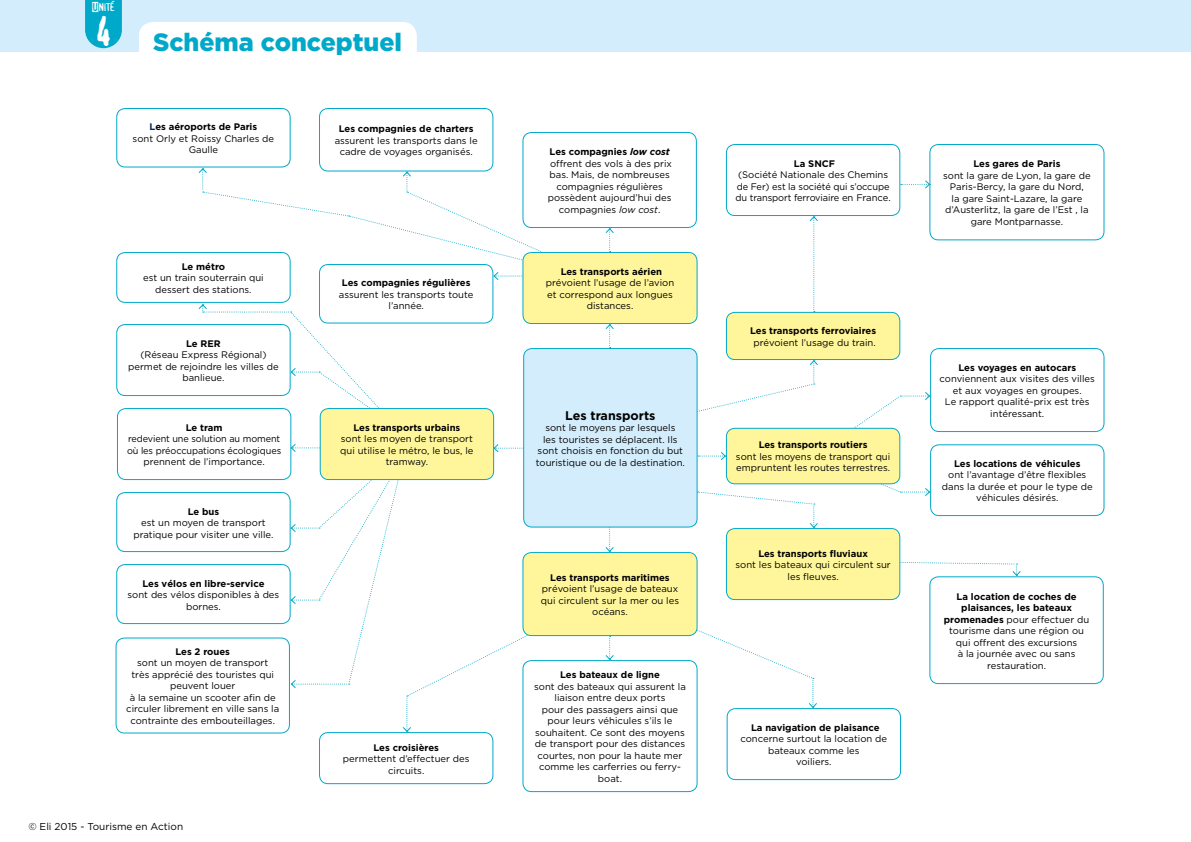
<style>
.page{position:relative;width:1191px;height:842px;background:#fff}
.page>*{position:absolute;margin:0;border:0;box-sizing:border-box;transform-origin:0 0}
.t1{font:40px "Confidential";color:#fff}
.t2{font:900 25px "Gotham HTF";color:#00a9c9}
.t3{font:700 12.5px "Gotham HTF";color:#000}
.t4{font:11px "Alias";color:#fff}
.t5{font:10px "Gotham HTF";color:#000}
.t6{font:9.5px/11.5px "Gotham HTF";color:#000;text-align:center}
.t7{font:700 9.5px "Gotham HTF";color:#000}
.t8{font:9.5px/11.5px "Gotham HTF";color:#000;text-align:center;scale:.96 1}
.s1{font-weight:700;color:#002060}
.s2{font-weight:700}
.s3{font-weight:700;font-style:italic}
.s4{font-style:italic}
</style>
<div class="page">
<div style="left:0;top:0;width:1191px;height:51px;background:#d4edfc"></div>
<svg style="left:85px;top:0;width:37px;height:48px;background:#11aecd"></svg>
<div style="left:929px;top:576px;width:174px;height:108px;border:1px solid #00a9c9;border-radius:9px"></div>
<div style="left:319px;top:108px;width:174px;height:63px;border:1px solid #00a9c9;border-radius:9px"></div>
<div style="left:522px;top:132px;width:175px;height:96px;border:1px solid #00a9c9;border-radius:9px"></div>
<div style="left:116px;top:108px;width:175px;height:60px;border:1px solid #00a9c9;border-radius:9px"></div>
<div style="left:726px;top:144px;width:174px;height:72px;border:1px solid #00a9c9;border-radius:9px"></div>
<div style="left:929px;top:144px;width:175px;height:96px;border:1px solid #00a9c9;border-radius:9px"></div>
<div style="left:116px;top:252px;width:175px;height:51px;border:1px solid #00a9c9;border-radius:9px"></div>
<div style="left:116px;top:324px;width:175px;height:72px;border:1px solid #00a9c9;border-radius:9px"></div>
<div style="left:116px;top:492px;width:175px;height:60px;border:1px solid #00a9c9;border-radius:9px"></div>
<div style="left:117px;top:408px;width:174px;height:72px;border:1px solid #00a9c9;border-radius:9px"></div>
<div style="left:116px;top:564px;width:175px;height:60px;border:1px solid #00a9c9;border-radius:9px"></div>
<div style="left:116px;top:637px;width:174px;height:96px;border:1px solid #00a9c9;border-radius:9px"></div>
<div style="left:726px;top:708px;width:175px;height:72px;border:1px solid #00a9c9;border-radius:9px"></div>
<div style="left:319px;top:732px;width:174px;height:52px;border:1px solid #00a9c9;border-radius:9px"></div>
<div style="left:522px;top:660px;width:175px;height:132px;border:1px solid #00a9c9;border-radius:9px"></div>
<div style="left:930px;top:444px;width:174px;height:72px;border:1px solid #00a9c9;border-radius:9px"></div>
<div style="left:930px;top:348px;width:174px;height:84px;border:1px solid #00a9c9;border-radius:9px"></div>
<div style="left:139px;top:22px;width:278px;height:49px;background:#fff;border-radius:14px"></div>
<svg style="left:198px;top:167px;width:823px;height:566px"></svg>
<p class="t4" style="left:92px;top:0;width:25px">Unité</p>
<h1 class="t1" style="left:93px;top:14px;width:21px">4</h1>
<h2 class="t2" style="left:153px;top:28px;width:250px">Schéma conceptuel</h2>
<p class="t6" style="left:133px;top:121px;width:143px"><span class="s1">L</span><span class="s2">es aéroports de Paris<br></span>sont Orly et Roissy Charles de<br>Gaulle</p>
<p class="t7" style="left:339px;top:123px;width:136px">Les compagnies de charters</p>
<p class="t6" style="left:335px;top:134px;width:144px">assurent les transports dans le cadre de voyages organisés.</p>
<p class="t7" style="left:182px;top:261px;width:45px">Le métro</p>
<p class="t6" style="left:143px;top:272px;width:122px">est un train souterrain qui dessert des stations.</p>
<p class="t7" style="left:186px;top:338px;width:36px">Le RER</p>
<p class="t6" style="left:128px;top:349px;width:152px">(Réseau Express Régional) permet de rejoindre les villes de banlieue.</p>
<p class="t7" style="left:186px;top:422px;width:38px">Le tram</p>
<p class="t8" style="left:127px;top:433px;width:162px">redevient une solution au moment où les préoccupations écologiques prennent de l’importance.</p>
<p class="t7" style="left:188px;top:506px;width:33px">Le bus</p>
<p class="t6" style="left:134px;top:517px;width:141px">est un moyen de transport pratique pour visiter une ville.</p>
<p class="t7" style="left:142px;top:578px;width:124px">Les vélos en libre-service</p>
<p class="t6" style="left:128px;top:589px;width:153px">sont des vélos disponibles à des bornes.</p>
<p class="t7" style="left:175px;top:646px;width:56px">Les 2 roues</p>
<p class="t6" style="left:126px;top:657px;width:154px">sont un moyen de transport<br>très apprécié des touristes qui peuvent louer<br>à la semaine un scooter afin de circuler librement en ville sans la contrainte des embouteillages.</p>
<p class="t7" style="left:342px;top:277px;width:130px">Les compagnies régulières</p>
<p class="t6" style="left:339px;top:288px;width:136px">assurent les transports toute l’année.</p>
<p class="t7" style="left:353px;top:422px;width:108px">Les transports urbains</p>
<p class="t6" style="left:340px;top:433px;width:135px">sont les moyen de transport qui utilise le métro, le bus, le tramway.</p>
<p class="t7" style="left:373px;top:742px;width:67px">Les croisières</p>
<p class="t6" style="left:343px;top:753px;width:128px">permettent d’effectuer des circuits.</p>
<p class="t5" style="left:28px;top:821px;width:156px">© Eli 2015 - Tourisme en Action</p>
<p class="t6" style="left:548px;top:146px;width:126px"><span class="s2">Les compagnies</span> <span class="s3">low cost </span>offrent des vols à des prix bas. Mais, de nombreuses compagnies régulières possèdent aujourd’hui des compagnies <span class="s4">low cost</span>.</p>
<p class="t7" style="left:560px;top:266px;width:103px">Les transports aérien</p>
<p class="t6" style="left:546px;top:277px;width:130px">prévoient l’usage de l’avion et correspond aux longues distances.</p>
<p class="t7" style="left:794px;top:158px;width:43px">La SNCF</p>
<p class="t6" style="left:735px;top:169px;width:157px;text-align:left">(Société Nationale des Chemins de Fer) est la société qui s’occupe du transport ferroviaire en France.</p>
<p class="t7" style="left:750px;top:325px;width:128px">Les transports ferroviaires</p>
<p class="t6" style="left:753px;top:336px;width:124px">prévoient l’usage du train.</p>
<p class="t7" style="left:973px;top:159px;width:89px">Les gares de Paris</p>
<p class="t6" style="left:943px;top:170px;width:149px">sont la gare de Lyon, la gare de<br>Paris-Bercy, la gare du Nord,<br>la gare Saint-Lazare, la gare d’Austerlitz, la gare de l’Est , la gare Montparnasse.</p>
<p class="t7" style="left:958px;top:362px;width:119px">Les voyages en autocars</p>
<p class="t6" style="left:939px;top:373px;width:157px">conviennent aux visites des villes et aux voyages en groupes.<br>Le rapport qualité-prix est très</p>
<h3 class="t3" style="left:565px;top:408px;width:92px">Les transports</h3>
<p class="t6" style="left:990px;top:408px;width:55px">intéressant.</p>
<p class="t6" style="left:536px;top:422px;width:150px">sont le moyens par lesquels<br>les touristes se déplacent. Ils sont choisis en fonction du but touristique ou de la destination.</p>
<p class="t7" style="left:758px;top:440px;width:110px">Les transports routiers</p>
<p class="t6" style="left:736px;top:451px;width:156px;text-align:left">sont les moyens de transport qui empruntent les routes terrestres.</p>
<p class="t7" style="left:954px;top:458px;width:128px">Les locations de véhicules</p>
<p class="t6" style="left:942px;top:469px;width:152px">ont l’avantage d’être flexibles dans la durée et pour le type de véhicules désirés.</p>
<p class="t7" style="left:550px;top:572px;width:121px">Les transports maritimes</p>
<p class="t6" style="left:541px;top:583px;width:140px">prévoient l’usage de bateaux qui circulent sur la mer ou les océans.</p>
<p class="t7" style="left:560px;top:669px;width:101px">Les bateaux de ligne</p>
<p class="t6" style="left:534px;top:680px;width:153px">sont des bateaux qui assurent la liaison entre deux ports<br>pour des passagers ainsi que pour leurs véhicules s’ils le souhaitent. Ce sont des moyens de transport pour des distances courtes, non pour la haute mer comme les carferries ou ferry&shy;boat.</p>
<p class="t7" style="left:758px;top:548px;width:111px">Les transports fluviaux</p>
<p class="t6" style="left:735px;top:559px;width:157px">sont les bateaux qui circulent sur les fleuves.</p>
<p class="t7" style="left:751px;top:722px;width:130px">La navigation de plaisance</p>
<p class="t6" style="left:740px;top:733px;width:148px">concerne surtout la location de bateaux comme les<br>voiliers.</p>
<p class="t6" style="left:943px;top:590px;width:147px"><span class="s2">La location de coches de plaisances, les bateaux promenades</span> pour effectuer du tourisme dans une région ou qui offrent des excursions<br>à la journée avec ou sans restauration.</p>
</div>
